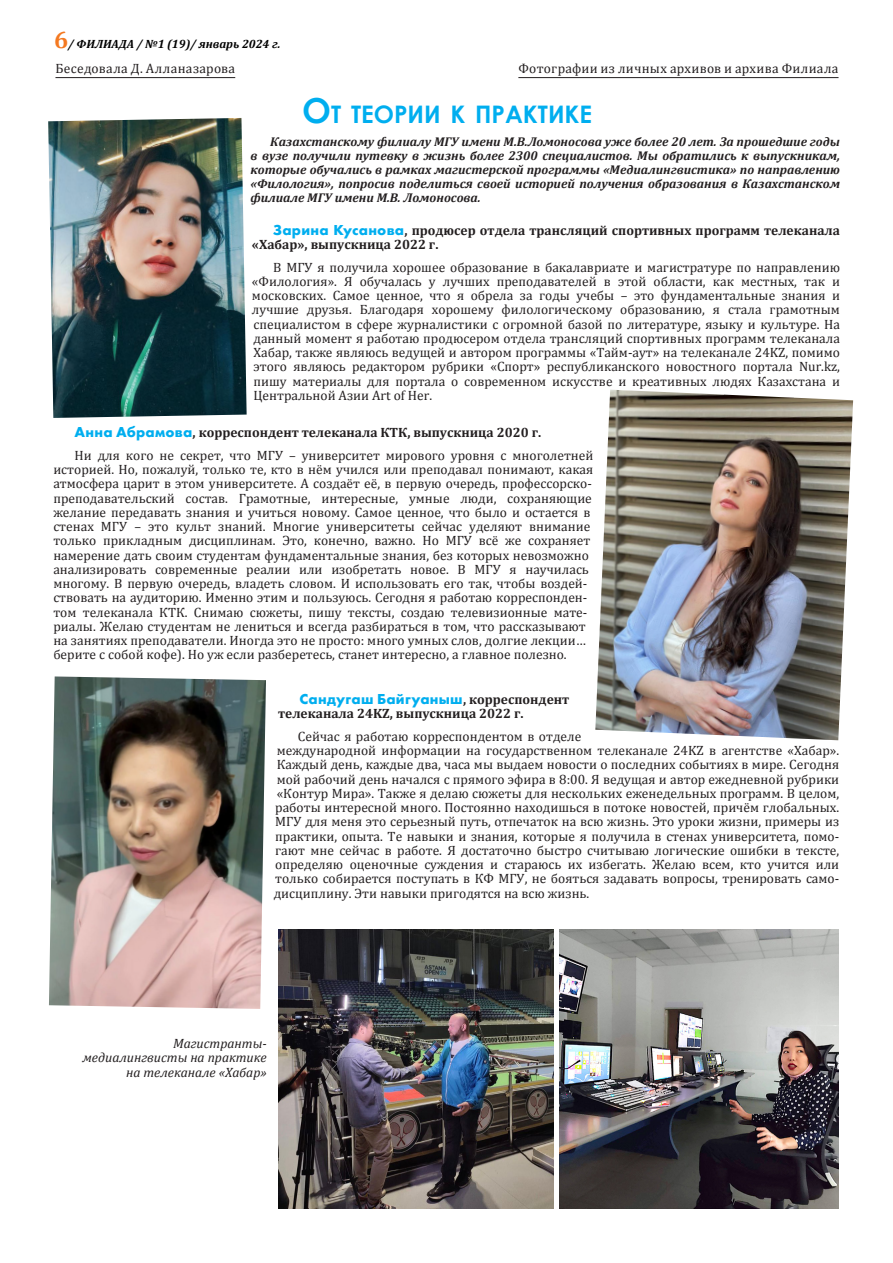
<style>
.page{position:relative;width:893px;height:1263px;background:#fff}
.page>*{position:absolute;margin:0;border:0;box-sizing:border-box;transform-origin:0 0}
.новый_стиль{font:700 24.15px "Century Gothic";color:#00aeef}
.осн__текст_уменьшен{font:700 15px "Futura PT";letter-spacing:.02em;color:#00aeef}
.осн__текст_уменьшен-2{font:13.5px/14.2px "Cambria";color:#231f20}
.осн__текст_уменьшен-3{font:700 13.5px/14.2px "Cambria";color:#231f20}
.имя_автора{font:13.5px "Cambria";letter-spacing:.02em;color:#231f20}
.подпись_цитаты{font:italic 13.5px/14.2px "Cambria";color:#231f20;text-align:right}
.вступление_мелк{font:italic 700 12.75px/14.1px "Cambria";color:#231f20;text-align:justify}
.t1{font:italic 700 12px "Cambria";color:#000}
.s1{font-style:normal;font-size:24px;color:#f47921}
.s2{font-size:34.5px}
.s3{font-family:"Futura PT";font-size:15px;color:#00aeef}
.s4{font-family:"Cambria";font-size:13.5px;color:#231f20}
</style>
<div class="page">
<hr style="left:55px;top:77px;width:180px;height:1px;background:#231f20">
<hr style="left:518px;top:77px;width:320px;height:1px;background:#231f20">
<img style="left:48px;top:118px;width:199px;height:300px">
<img style="left:595px;top:390px;width:258px;height:350px">
<img style="left:279px;top:929px;width:274px;height:280px">
<img style="left:49px;top:676px;width:217px;height:333px">
<img style="left:559px;top:929px;width:280px;height:280px">
<p class="t1" style="left:54px;top:36px;width:228px"><span class="s1">6</span>/ ФИЛИАДА / №1 (19)/ январь 2024 г.</p>
<p class="имя_автора" style="left:55px;top:61px;width:181px">Беседовала Д. Алланазарова</p>
<p class="имя_автора" style="left:518px;top:61px;width:322px">Фотографии из личных архивов и архива Филиала</p>
<p class="новый_стиль" style="left:302px;top:95px;width:291px"><span class="s2">О</span>т теории к п рактике</p>
<p class="вступление_мелк" style="left:250px;top:134px;width:591px;text-indent:20px">Казахстанскому филиалу МГУ имени М.В.Ломоносова уже более 20 лет. За прошедшие годы в вузе получили путевку в жизнь более 2300 специалистов. Мы обратились к выпускникам, которые обучались в рамках магистерской программы «Медиалингвистика» по направлению «Филология», попросив поделиться своей историей получения образования в Казахстанском филиале МГУ имени М.В. Ломоносова.</p>
<p class="осн__текст_уменьшен-3" style="left:252px;top:222px;width:589px;text-indent:21px"><span class="s3">Зарина Кусанова</span>, продюсер отдела трансляций спортивных программ телеканала «Хабар», выпускница 2022 г.</p>
<p class="осн__текст_уменьшен-2" style="left:252px;top:260px;width:590px;text-align:justify;text-indent:21px">В МГУ я получила хорошее образование в бакалавриате и магистратуре по направлению «Филология». Я обучалась у лучших преподавателей в этой области, как местных, так и московских. Самое ценное, что я обрела за годы учебы – это фундаментальные знания и лучшие друзья. Благодаря хорошему филологическому образованию, я стала грамотным специалистом в сфере журналистики с огромной базой по литературе, языку и культуре. На данный момент я работаю продюсером отдела трансляций спортивных программ телеканала Хабар, также являюсь ведущей и автором программы «Тайм-аут» на телеканале 24KZ, помимо этого являюсь редактором рубрики «Спорт» республиканского новостного портала Nur.kz, пишу материалы для портала о современном искусстве и креативных людях Казахстана и Центральной Азии Art of Her.</p>
<p class="осн__текст_уменьшен-3" style="left:75px;top:425px;width:468px"><span class="s3">Анна Абрамова</span>, корреспондент телеканала КТК, выпускница 2020 г.</p>
<p class="осн__текст_уменьшен-2" style="left:53px;top:448px;width:542px;text-indent:21px">Ни для кого не секрет, что МГУ – университет мирового уровня с многолетней историей. Но, пожалуй, только те, кто в нём учился или преподавал понимают, какая атмосфера царит в этом университете. А создаёт её, в первую очередь, профессорско&shy;преподавательский состав. Грамотные, интересные, умные люди, сохраняющие желание передавать знания и учиться новому. Самое ценное, что было и остается в стенах МГУ – это культ знаний. Многие университеты сейчас уделяют внимание только прикладным дисциплинам. Это, конечно, важно. Но МГУ всё же сохраняет намерение дать своим студентам фундаментальные знания, без которых невозможно анализировать современные реалии или изобретать новое. В МГУ я научилась многому. В первую очередь, владеть словом. И использовать его так, чтобы воздей&shy;ствовать на аудиторию. Именно этим и пользуюсь. Сегодня я работаю корреспонден&shy;том телеканала КТК. Снимаю сюжеты, пишу тексты, создаю телевизионные мате&shy;риалы. Желаю студентам не лениться и всегда разбираться в том, что рассказывают на занятиях преподаватели. Иногда это не просто: много умных слов, долгие лекции… берите с собой кофе). Но уж если разберетесь, станет интересно, а главное полезно.</p>
<p class="осн__текст_уменьшен" style="left:299px;top:689px;width:271px">Сандугаш Байгуаныш<span class="s4">, корреспондент</span></p>
<p class="осн__текст_уменьшен-3" style="left:278px;top:706px;width:247px">телеканала 24KZ, выпускница 2022 г.</p>
<p class="осн__текст_уменьшен-2" style="left:274px;top:729px;width:567px;text-indent:24px">Сейчас я работаю корреспондентом в отделе<br>международной информации на государственном телеканале 24KZ в агентстве «Хабар».<br>Каждый день, каждые два, часа мы выдаем новости о последних событиях в мире. Сегодня мой рабочий день начался с прямого эфира в 8:00. Я ведущая и автор ежедневной рубрики «Контур Мира». Также я делаю сюжеты для нескольких еженедельных программ. В целом, работы интересной много. Постоянно находишься в потоке новостей, причём глобальных.<br>МГУ для меня это серьезный путь, отпечаток на всю жизнь. Это уроки жизни, примеры из практики, опыта. Те навыки и знания, которые я получила в стенах университета, помо&shy;гают мне сейчас в работе. Я достаточно быстро считываю логические ошибки в тексте, определяю оценочные суждения и стараюсь их избегать. Желаю всем, кто учится или только собирается поступать в КФ МГУ, не бояться задавать вопросы, тренировать само&shy;дисциплину. Эти навыки пригодятся на всю жизнь.</p>
<p class="подпись_цитаты" style="left:82px;top:1036px;width:186px">Магистранты&shy;медиалингвисты на практике на телеканале «Хабар»</p>
</div>
